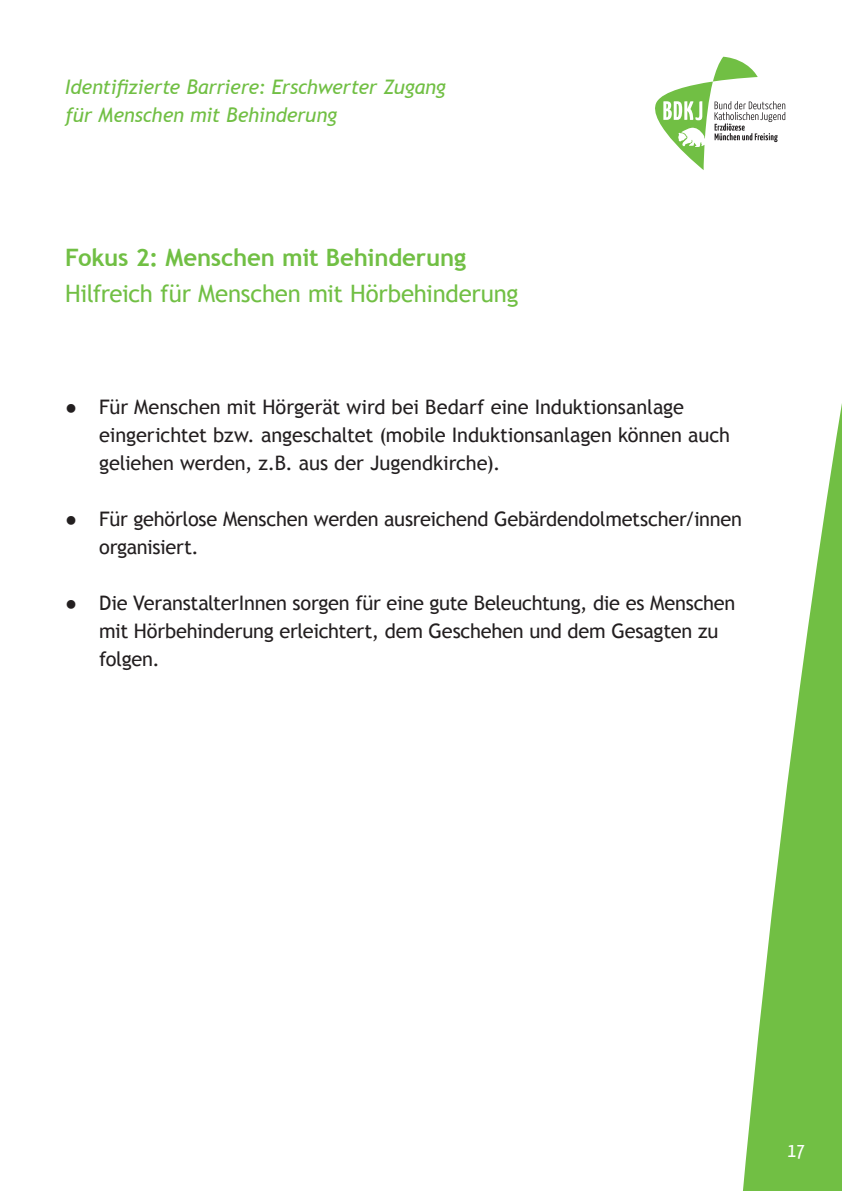
<style>
.page{position:relative;width:842px;height:1191px;background:#fff}
.page>*{position:absolute;margin:0;border:0;box-sizing:border-box;transform-origin:0 0}
.t1{font:24px "Trebuchet MS";letter-spacing:-.01em;color:#71bf44}
.t2{font:700 24px "Trebuchet MS";letter-spacing:-.005em;color:#71bf44}
.t3{font:20px/28px "Trebuchet MS";letter-spacing:-.01em;color:#231f20}
.t4{font:italic 20px/28px "Trebuchet MS";letter-spacing:-.015em;color:#71bf44}
.t5{font:20px "BDKJ";color:#fff}
</style>
<div class="page">
<svg style="left:655px;top:57px;width:130px;height:113px"></svg>
<svg style="left:743px;top:403px;width:99px;height:788px;fill:#71bf44"></svg>
<p class="t4" style="left:65px;top:73px;width:382px">Identifizierte Barriere: Erschwerter Zugang für Menschen mit Behinderung</p>
<p class="t2" style="left:65px;top:243px;width:403px">Fokus 2: Menschen mit Behinderung</p>
<p class="t1" style="left:65px;top:279px;width:455px">Hilfreich für Menschen mit Hörbehinderung</p>
<p class="t3" style="left:99px;top:393px;width:632px;text-indent:-34px">● Für Menschen mit Hörgerät wird bei Bedarf eine Induktionsanlage eingerichtet bzw. angeschaltet (mobile Induktionsanlagen können auch geliehen werden, z.B. aus der Jugendkirche).</p>
<p class="t3" style="left:99px;top:505px;width:644px;text-indent:-34px">● Für gehörlose Menschen werden ausreichend Gebärdendolmetscher/innen organisiert.</p>
<p class="t3" style="left:99px;top:589px;width:638px;text-indent:-34px">● Die VeranstalterInnen sorgen für eine gute Beleuchtung, die es Menschen mit Hörbehinderung erleichtert, dem Geschehen und dem Gesagten zu folgen.</p>
<p class="t5" style="left:788px;top:1137px;width:19px">17</p>
</div>
